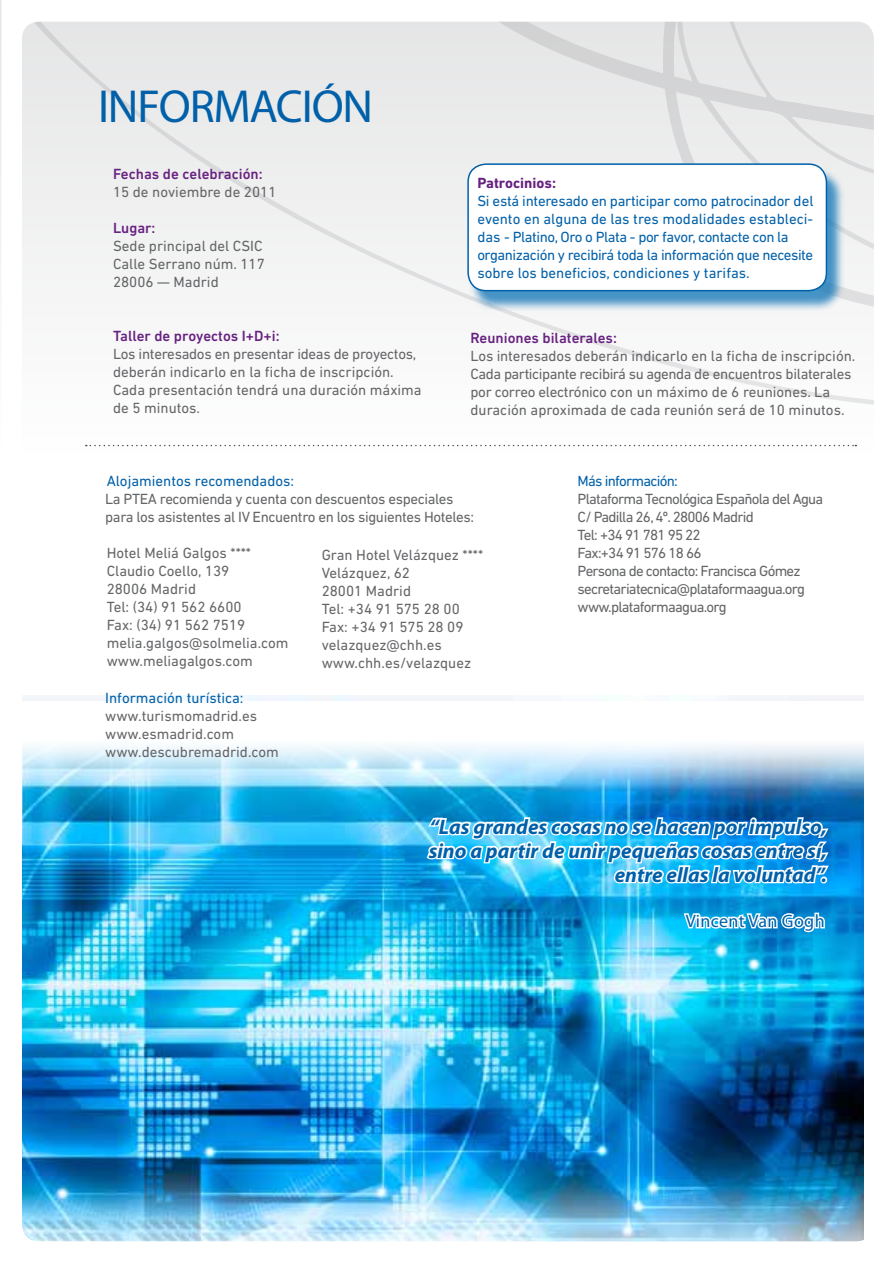
<style>
.page{position:relative;width:893px;height:1263px;background:#fff}
.page>*{position:absolute;margin:0;border:0;box-sizing:border-box;transform-origin:0 0}
.t1{font:46.5px "Myriad Pro";letter-spacing:-.025em;color:#0060a9}
.t2{font:italic 700 21px/24px "Myriad Pro";color:#0060a9;text-align:right}
.t3{font:18px "Myriad Pro";letter-spacing:.02em;color:#0060a9}
.t4{font:15px/18px "DIN Next LT Pro";color:#646567}
.t5{font:15px/18px "DIN Next LT Pro";letter-spacing:-.02em;color:#0060a9}
.t6{font:15px/18px "DIN Next LT Pro";letter-spacing:-.05em;color:#646567}
.t7{font:15px/18px "DIN Next LT Pro";letter-spacing:-.025em;color:#646567}
.t8{font:500 15px "DIN Next LT Pro";color:#672180}
.t9{font:15px "DIN Next LT Pro";color:#0060a9}
.t10{font:15px "DIN Next LT Pro";letter-spacing:-.05em;color:#0060a9}
.t11{font:700 15px "DIN Next LT Pro";color:#672180}
</style>
<div class="page">
<img style="left:1px;top:0;width:873px;height:1242px">
<svg style="left:22px;top:702px;width:843px;height:87px"></svg>
<img style="left:424px;top:801px;width:407px;height:215px">
<div style="left:820px;top:876px;width:7px;height:7px;border:3px solid #fff;border-radius:50%"></div>
<div style="left:468px;top:167px;width:377px;height:144px;background:#0b72b5;opacity:.75"></div>
<div style="left:468px;top:164px;width:358px;height:127px;background:#fff;border-radius:18px"></div>
<div style="left:467px;top:163px;width:360px;height:128px;border:2px solid #0060a9;border-radius:18px"></div>
<h1 class="t1" style="left:98px;top:77px;width:277px">INFORMACIÓN</h1>
<p class="t8" style="left:113px;top:165px;width:151px">Fechas de celebración:</p>
<p class="t4" style="left:113px;top:183px;width:165px">15 de noviembre de 2011</p>
<p class="t8" style="left:113px;top:219px;width:44px">Lugar:</p>
<p class="t4" style="left:113px;top:237px;width:153px">Sede principal del CSIC<br>Calle Serrano núm. 117<br>28006 — Madrid</p>
<p class="t8" style="left:113px;top:327px;width:168px">Taller de proyectos I+D+i:</p>
<p class="t4" style="left:113px;top:345px;width:310px">Los interesados en presentar ideas de proyectos, deberán indicarlo en la ficha de inscripción.<br>Cada presentación tendrá una duración máxima de 5 minutos.</p>
<p class="t11" style="left:477px;top:174px;width:80px">Patrocinios:</p>
<p class="t5" style="left:477px;top:192px;width:338px">Si está interesado en participar como patrocinador del evento en alguna de las tres modalidades estableci&shy;das - Platino, Oro o Plata - por favor, contacte con la organización y recibirá toda la información que necesite sobre los beneficios, condiciones y tarifas.</p>
<p class="t8" style="left:471px;top:329px;width:148px">Reuniones bilaterales:</p>
<p class="t4" style="left:471px;top:346px;width:386px">Los interesados deberán indicarlo en la ficha de inscripción.<br>Cada participante recibirá su agenda de encuentros bilaterales por correo electrónico con un máximo de 6 reuniones. La duración aproximada de cada reunión será de 10 minutos.</p>
<p class="t9" style="left:107px;top:472px;width:189px">Alojamientos recomendados:</p>
<p class="t7" style="left:105px;top:489px;width:370px">La PTEA recomienda y cuenta con descuentos especiales para los asistentes al IV Encuentro en los siguientes Hoteles:</p>
<p class="t4" style="left:107px;top:544px;width:183px">Hotel Meliá Galgos ****<br>Claudio Coello, 139<br>28006 Madrid<br>Tel: (34) 91 562 6600<br>Fax: (34) 91 562 7519 melia.galgos@solmelia.com www.meliagalgos.com</p>
<p class="t9" style="left:105px;top:689px;width:140px">Información turística:</p>
<p class="t4" style="left:105px;top:707px;width:175px">www.turismomadrid.es www.esmadrid.com www.descubremadrid.com</p>
<p class="t4" style="left:322px;top:545px;width:163px">Gran Hotel Velázquez ****<br>Velázquez, 62<br>28001 Madrid<br>Tel: +34 91 575 28 00<br>Fax: +34 91 575 28 09 velazquez@chh.es www.chh.es/velazquez</p>
<p class="t10" style="left:578px;top:472px;width:102px">Más información:</p>
<p class="t6" style="left:578px;top:490px;width:247px">Plataforma Tecnológica Española del Agua<br>C/ Padilla 26, 4º. 28006 Madrid<br>Tel: +34 91 781 95 22<br>Fax:+34 91 576 18 66<br>Persona de contacto: Francisca Gómez secretariatecnica@plataformaagua.org www.plataformaagua.org</p>
<h2 class="t2" style="left:429px;top:814px;width:400px">“Las grandes cosas no se hacen por impulso, sino a partir de unir pequeñas cosas entre sí, entre ellas la voluntad”.</h2>
<p class="t3" style="left:686px;top:910px;width:140px">Vincent Van Gogh</p>
</div>
